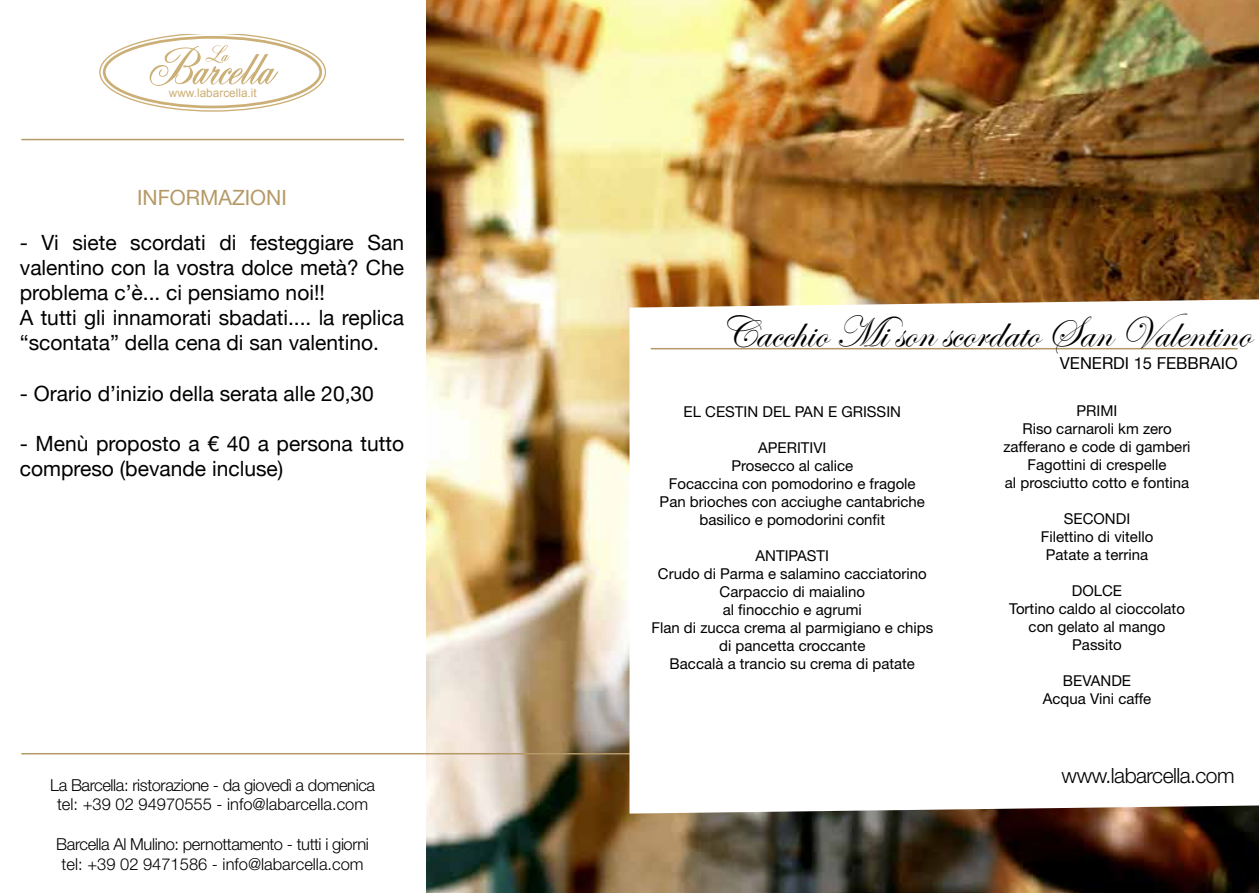
<style>
.page{position:relative;width:1259px;height:893px;background:#fff}
.page>*{position:absolute;margin:0;border:0;box-sizing:border-box;transform-origin:0 0}
.t1{font:45px "Edwardian Script ITC";color:#000}
.t2{font:21px/25.2px "Helvetica Neue";color:#000}
.t3{font:300 21px "Helvetica Neue LT Std";letter-spacing:-.025em;color:#000}
.t4{font:21px "Helvetica Neue";color:#b59a67}
.t5{font:300 16.5px/19.8px "Helvetica Neue LT Std";letter-spacing:-.025em;color:#000;text-align:center}
.t6{font:16.5px "Helvetica Neue";color:#000}
.t7{font:15px/18px "Helvetica Neue LT Std";color:#000;text-align:center}
.t8{font:11.85px "Arial";color:#ccaf76}
</style>
<div class="page">
<img style="left:425px;top:0;width:834px;height:893px">
<svg style="left:99px;top:34px;width:227px;height:78px"></svg>
<div style="left:103px;top:36px;width:219px;height:72px;border:3px solid #ccaf76;border-radius:50%"></div>
<hr style="left:21px;top:139px;width:383px;height:1px;background:#b59a67">
<hr style="left:21px;top:753px;width:1216px;height:1px;background:#b59a67">
<svg style="left:629px;top:299px;width:630px;height:515px"></svg>
<hr style="left:651px;top:348px;width:586px;height:1px;background:#b59a67">
<p class="t8" style="left:169px;top:85px;width:89px">www.labarcella.it</p>
<h2 class="t4" style="left:137px;top:184px;width:151px">INFORMAZIONI</h2>
<h2 class="t2" style="left:20px;top:229px;width:386px">- Vi siete scordati di festeggiare San valentino con la vostra dolce metà? Che problema c’è... ci pensiamo noi!!<br>A tutti gli innamorati sbadati.... la replica “scontata” della cena di san valentino.</h2>
<h2 class="t2" style="left:20px;top:380px;width:355px">- Orario d’inizio della serata alle 20,30</h2>
<h2 class="t2" style="left:20px;top:431px;width:386px">- Menù proposto a € 40 a persona tutto compreso (bevande incluse)</h2>
<p class="t5" style="left:50px;top:774px;width:326px">La Barcella: ristorazione - da giovedì a domenica tel: +39 02 94970555 - info@labarcella.com</p>
<p class="t5" style="left:56px;top:834px;width:314px">Barcella Al Mulino: pernottamento - tutti i giorni tel: +39 02 9471586 - info@labarcella.com</p>
<h1 class="t1" style="left:719px;top:308px;width:532px">Cacchio Mi son scordato San Valentino</h1>
<p class="t7" style="left:683px;top:402px;width:219px">EL CESTIN DEL PAN E GRISSIN</p>
<p class="t7" style="left:659px;top:438px;width:267px">APERITIVI<br>Prosecco al calice<br>Focaccina con pomodorino e fragole<br>Pan brioches con acciughe cantabriche basilico e pomodorini confit</p>
<p class="t7" style="left:651px;top:546px;width:283px">ANTIPASTI<br>Crudo di Parma e salamino cacciatorino<br>Carpaccio di maialino<br>al finocchio e agrumi<br>Flan di zucca crema al parmigiano e chips di pancetta croccante<br>Baccalà a trancio su crema di patate</p>
<p class="t6" style="left:1059px;top:353px;width:179px">VENERDI 15 FEBBRAIO</p>
<p class="t7" style="left:1003px;top:401px;width:189px">PRIMI<br>Riso carnaroli km zero zafferano e code di gamberi<br>Fagottini di crespelle<br>al prosciutto cotto e fontina</p>
<p class="t7" style="left:1040px;top:509px;width:114px">SECONDI<br>Filettino di vitello<br>Patate a terrina</p>
<p class="t7" style="left:1009px;top:581px;width:177px">DOLCE<br>Tortino caldo al cioccolato con gelato al mango<br>Passito</p>
<p class="t7" style="left:1042px;top:671px;width:110px">BEVANDE<br>Acqua Vini caffe</p>
<h2 class="t3" style="left:1061px;top:763px;width:174px">www.labarcella.com</h2>
</div>
